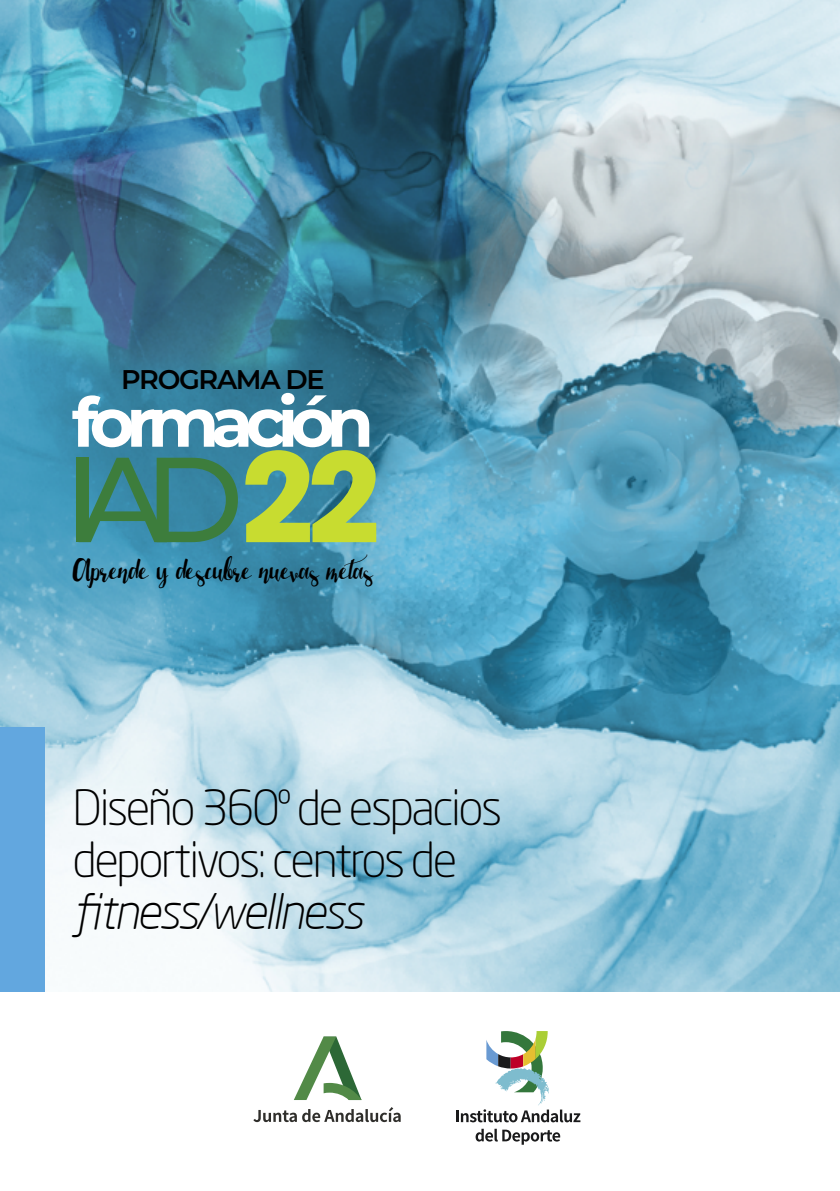
<style>
.page{position:relative;width:840px;height:1191px;background:#fff}
.page>*{position:absolute;margin:0;border:0;box-sizing:border-box;transform-origin:0 0}
.t1{font:500 120.6px "Montserrat";color:#3d7d3c}
.t2{font:700 68.4px "Montserrat";letter-spacing:-.12em;color:#fff}
.t3{font:300 48px/52px "Neo Sans Pro";letter-spacing:-.05em;color:#000}
.t4{font:italic 300 48px "Neo Sans Pro";letter-spacing:-.05em;color:#000}
.t5{font:33.2px "Laser Metal";color:#000}
.t6{font:600 27px "Montserrat";letter-spacing:-.05em;color:#000}
.s1{font-family:"ITC Avant Garde Std";font-weight:700;font-size:122px;color:#c8dc30}
</style>
<div class="page">
<img style="left:0;top:0;width:839px;height:991px">
<div style="left:0;top:727px;width:44px;height:264px;background:#62a7df"></div>
<svg style="left:253px;top:1107px;width:147px;height:15px"></svg>
<svg style="left:294px;top:1036px;width:67px;height:64px"></svg>
<svg style="left:456px;top:1031px;width:124px;height:91px"></svg>
<svg style="left:475px;top:1128px;width:85px;height:16px"></svg>
<p class="t6" style="left:121px;top:360px;width:204px">PROGRAMA DE</p>
<h2 class="t2" style="left:72px;top:373px;width:303px">formación</h2>
<h1 class="t1" style="left:64px;top:415px;width:319px">IAD<span class="s1">22</span></h1>
<p class="t5" style="left:73px;top:553px;width:301px">Aprende y descubre nuevas metas</p>
<p class="t3" style="left:73px;top:781px;width:431px">Diseño 360º de espacios deportivos: centros de</p>
<p class="t4" style="left:73px;top:883px;width:292px">fitness/wellness</p>
</div>
